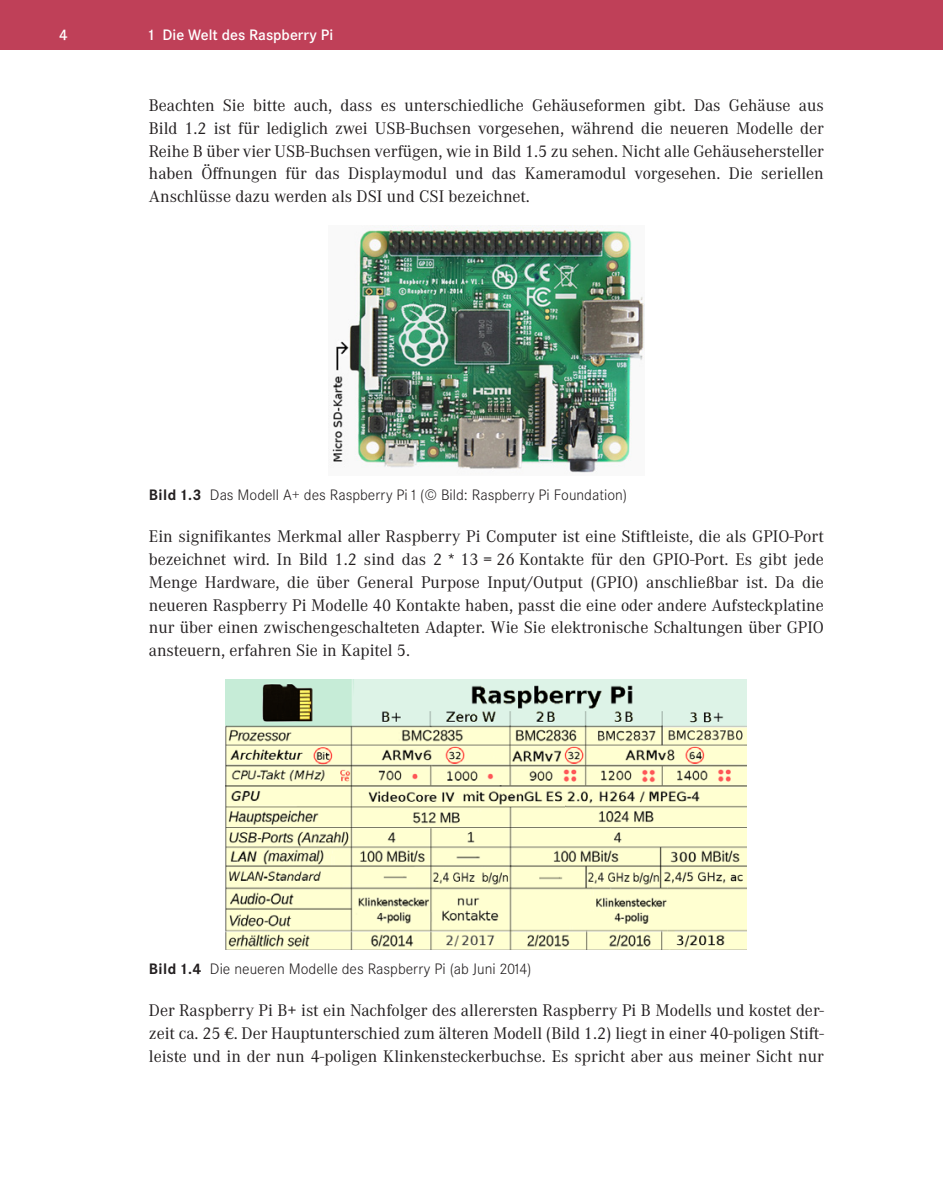
<style>
.page{position:relative;width:943px;height:1191px;background:#fff}
.page>*{position:absolute;margin:0;border:0;box-sizing:border-box;transform-origin:0 0}
.t1{font:17.5px/22.8px "Corporate A Pro";color:#231f20;text-align:justify}
.t2{font:300 15.75px "Corporate S Pro";color:#231f20}
.t3{font:600 15.75px "Corporate S Pro";color:#fff}
.s1{font-weight:700}
</style>
<div class="page">
<div style="left:0;top:0;width:943px;height:50px;background:#bf4058"></div>
<img style="left:332px;top:225px;width:312px;height:248px">
<img style="left:226px;top:679px;width:521px;height:270px">
<p class="t3" style="left:60px;top:23px;width:10px">4</p>
<p class="t3" style="left:149px;top:23px;width:186px">1 Die Welt des Raspberry Pi</p>
<p class="t1" style="left:149px;top:93px;width:676px">Beachten Sie bitte auch, dass es unterschiedliche Gehäuseformen gibt. Das Gehäuse aus Bild 1.2 ist für lediglich zwei USB-Buchsen vorgesehen, während die neueren Modelle der Reihe B über vier USB-Buchsen verfügen, wie in Bild 1.5 zu sehen. Nicht alle Gehäusehersteller haben Öffnungen für das Displaymodul und das Kameramodul vorgesehen. Die seriellen Anschlüsse dazu werden als DSI und CSI bezeichnet.</p>
<p class="t2" style="left:149px;top:483px;width:480px"><span class="s1">Bild 1.3</span> Das Modell A+ des Raspberry Pi 1 (© Bild: Raspberry Pi Foundation)</p>
<p class="t1" style="left:149px;top:524px;width:676px">Ein signifikantes Merkmal aller Raspberry Pi Computer ist eine Stiftleiste, die als GPIO-Port bezeichnet wird. In Bild 1.2 sind das 2 * 13 = 26 Kontakte für den GPIO-Port. Es gibt jede Menge Hardware, die über General Purpose Input/Output (GPIO) anschließbar ist. Da die neueren Raspberry Pi Modelle 40 Kontakte haben, passt die eine oder andere Aufsteckplatine nur über einen zwischengeschalteten Adapter. Wie Sie elektronische Schaltungen über GPIO ansteuern, erfahren Sie in Kapitel 5.</p>
<p class="t2" style="left:149px;top:957px;width:384px"><span class="s1">Bild 1.4</span> Die neueren Modelle des Raspberry Pi (ab Juni 2014)</p>
<p class="t1" style="left:149px;top:998px;width:676px">Der Raspberry Pi B+ ist ein Nachfolger des allerersten Raspberry Pi B Modells und kostet der&shy;zeit ca. 25 €. Der Hauptunterschied zum älteren Modell (Bild 1.2) liegt in einer 40-poligen Stift&shy;leiste und in der nun 4-poligen Klinkensteckerbuchse. Es spricht aber aus meiner Sicht nur</p>
</div>
